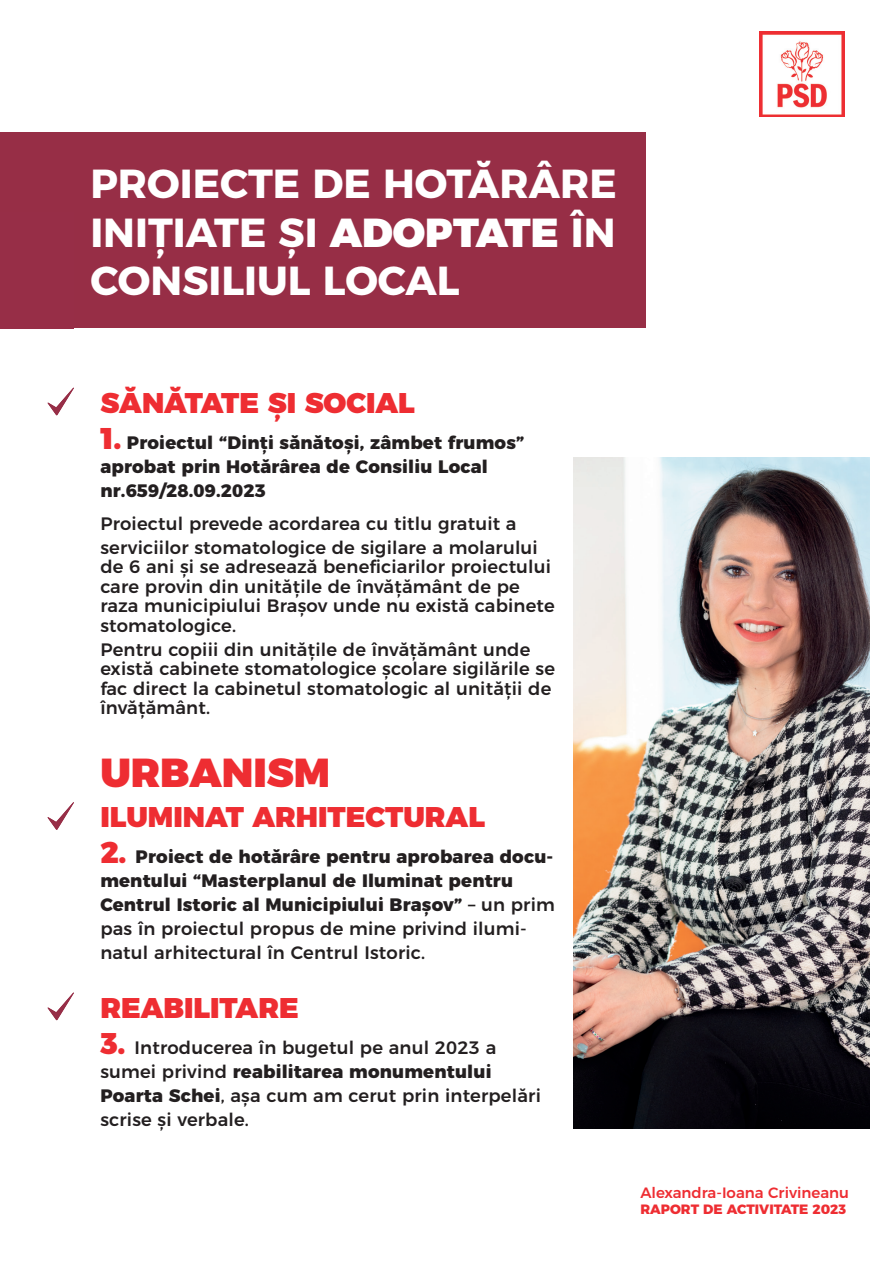
<style>
.page{position:relative;width:893px;height:1263px;background:#fff}
.page>*{position:absolute;margin:0;border:0;box-sizing:border-box;transform-origin:0 0}
.t1{font:700 40.5px/48.6px "Montserrat";color:#fff;text-align:justify}
.t2{font:900 40.5px "Montserrat";color:#ee2d32}
.t3{font:900 28.5px "Montserrat";color:#ee2d32}
.t4{font:500 18px/19.5px "Montserrat";letter-spacing:.01em;color:#231f20}
.t5{font:800 18px/24px "Montserrat";letter-spacing:.01em;color:#231f20}
.t6{font:500 15px "Montserrat";color:#ee2d32}
.t7{font:800 13.5px "Montserrat";color:#ee2d32}
.s1{font-weight:900}
.s2{font-weight:900;font-size:30px;color:#ee2d32}
.s3{font-weight:500}
.s4{font-weight:800}
</style>
<div class="page">
<img style="left:573px;top:457px;width:297px;height:671px">
<div style="left:0;top:132px;width:646px;height:196px;background:#972e46"></div>
<img style="left:759px;top:32px;width:85px;height:85px">
<img style="left:47px;top:992px;width:27px;height:28px">
<img style="left:47px;top:802px;width:27px;height:28px">
<img style="left:47px;top:388px;width:27px;height:27px">
<h1 class="t1" style="left:90px;top:156px;width:528px">PROIECTE DE HOTĂRÂRE INIȚIATE ȘI <span class="s1">ADOPTATE</span> ÎN CONSILIUL LOCAL</h1>
<h2 class="t3" style="left:100px;top:378px;width:316px">SĂNĂTATE ȘI SOCIAL</h2>
<p class="t5" style="left:100px;top:429px;width:426px"><span class="s2">1.</span> Proiectul “Dinți sănătoși, zâmbet frumos” aprobat prin Hotărârea de Consiliu Local nr.659/28.09.2023</p>
<p class="t4" style="left:100px;top:510px;width:439px;line-height:24px">Proiectul prevede acordarea cu titlu gratuit a serviciilor stomatologice de sigilare a molarului</p>
<p class="t4" style="left:100px;top:555px;width:456px">de 6 ani și se adresează beneficiarilor proiectului care provin din unitățile de învățământ de pe raza municipiului Brașov unde nu există cabinete stomatologice.</p>
<p class="t4" style="left:100px;top:638px;width:456px">Pentru copiii din unitățile de învățământ unde există cabinete stomatologice școlare sigilările se fac direct la cabinetul stomatologic al unității de învățământ.</p>
<h1 class="t2" style="left:100px;top:738px;width:231px">URBANISM</h1>
<h2 class="t3" style="left:100px;top:793px;width:386px">ILUMINAT ARHITECTURAL</h2>
<p class="t5" style="left:100px;top:843px;width:456px"><span class="s2">2.</span> Proiect de hotărâre pentru aprobarea docu&shy;mentului “Masterplanul de Iluminat pentru Centrul Istoric al Municipiului Brașov” <span class="s3">– un prim pas în proiectul propus de mine privind ilumi&shy;natul arhitectural în Centrul Istoric.</span></p>
<h2 class="t3" style="left:100px;top:984px;width:200px">REABILITARE</h2>
<p class="t4" style="left:100px;top:1034px;width:442px;line-height:24px"><span class="s2">3.</span> Introducerea în bugetul pe anul 2023 a sumei privind <span class="s4">reabilitarea monumentului Poarta Schei</span>, așa cum am cerut prin interpelări scrise și verbale.</p>
<p class="t6" style="left:640px;top:1181px;width:210px">Alexandra-Ioana Crivineanu</p>
<p class="t7" style="left:640px;top:1198px;width:207px">RAPORT DE ACTIVITATE 2023</p>
</div>
